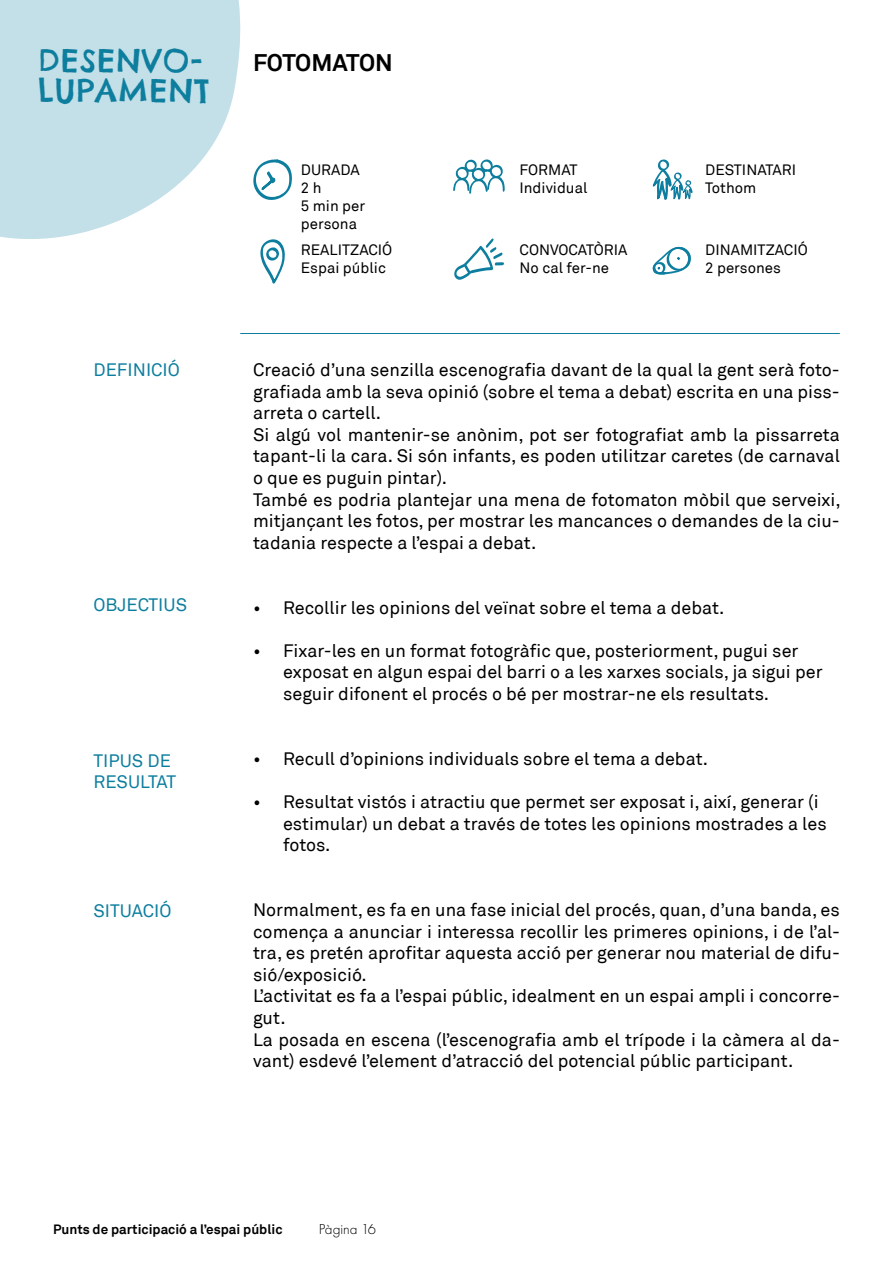
<style>
.page{position:relative;width:893px;height:1263px;background:#fff}
.page>*{position:absolute;margin:0;border:0;box-sizing:border-box;transform-origin:0 0}
.t1{font:31.5px/30px "Chelsea Market";letter-spacing:.03em;color:#0e7e9f}
.t2{font:700 24px "Akkurat";letter-spacing:-.015em;color:#000}
.t3{font:18px/21.6px "Akkurat";color:#000}
.t4{font:18px/21.6px "Akkurat";color:#0e7e9f}
.t5{font:15px/18px "Akkurat";color:#000}
.t6{font:300 15px "Futura PT";color:#000}
.t7{font:700 13.5px "Akkurat";color:#000}
</style>
<div class="page">
<svg style="left:0;top:0;width:241px;height:239px;fill:#c3dfe7"></svg>
<svg style="left:652px;top:246px;width:39px;height:29px"></svg>
<hr style="left:240px;top:333px;width:600px;height:1px;background:#0e7e9f">
<svg style="left:253px;top:159px;width:39px;height:41px"></svg>
<svg style="left:260px;top:239px;width:25px;height:45px"></svg>
<svg style="left:453px;top:159px;width:52px;height:35px"></svg>
<svg style="left:454px;top:238px;width:50px;height:42px"></svg>
<svg style="left:653px;top:159px;width:39px;height:41px"></svg>
<h1 class="t1" style="left:38px;top:45px;width:173px">DESENVO-<br>LUPAMENT</h1>
<h2 class="t2" style="left:253px;top:47px;width:141px">FOTOMATON</h2>
<p class="t5" style="left:301px;top:161px;width:66px">DURADA<br>2 h<br>5 min per persona</p>
<p class="t5" style="left:301px;top:241px;width:93px">REALITZACIÓ<br>Espai públic</p>
<p class="t5" style="left:519px;top:161px;width:69px">FORMAT<br>Individual</p>
<p class="t5" style="left:705px;top:161px;width:93px">DESTINATARI<br>Tothom</p>
<p class="t5" style="left:519px;top:241px;width:109px">CONVOCATÒRIA<br>No cal fer-ne</p>
<p class="t5" style="left:705px;top:241px;width:104px">DINAMITZACIÓ<br>2 persones</p>
<p class="t4" style="left:94px;top:359px;width:88px">DEFINICIÓ</p>
<p class="t3" style="left:253px;top:359px;width:589px">Creació d’una senzilla escenografia davant de la qual la gent serà foto&shy;grafiada amb la seva opinió (sobre el tema a debat) escrita en una piss&shy;arreta o cartell.<br>Si algú vol mantenir-se anònim, pot ser fotografiat amb la pissarreta tapant-li la cara. Si són infants, es poden utilitzar caretes (de carnaval o que es puguin pintar).<br>També es podria plantejar una mena de fotomaton mòbil que serveixi, mitjançant les fotos, per mostrar les mancances o demandes de la ciu&shy;tadania respecte a l’espai a debat.</p>
<p class="t4" style="left:94px;top:594px;width:95px">OBJECTIUS</p>
<p class="t3" style="left:253px;top:597px;width:473px">• Recollir les opinions del veïnat sobre el tema a debat.</p>
<p class="t3" style="left:283px;top:640px;width:541px;text-indent:-30px">• Fixar-les en un format fotogràfic que, posteriorment, pugui ser exposat en algun espai del barri o a les xarxes socials, ja sigui per seguir difonent el procés o bé per mostrar-ne els resultats.</p>
<p class="t4" style="left:94px;top:750px;width:84px">TIPUS DE<br>RESULTAT</p>
<p class="t3" style="left:253px;top:748px;width:457px">• Recull d’opinions individuals sobre el tema a debat.</p>
<p class="t3" style="left:283px;top:791px;width:545px;text-indent:-30px">• Resultat vistós i atractiu que permet ser exposat i, així, generar (i estimular) un debat a través de totes les opinions mostrades a les fotos.</p>
<p class="t4" style="left:94px;top:900px;width:79px">SITUACIÓ</p>
<p class="t3" style="left:253px;top:899px;width:588px">Normalment, es fa en una fase inicial del procés, quan, d’una banda, es comença a anunciar i interessa recollir les primeres opinions, i de l’al&shy;tra, es pretén aprofitar aquesta acció per generar nou material de difu&shy;sió/exposició.<br>L’activitat es fa a l’espai públic, idealment en un espai ampli i concorre&shy;gut.<br>La posada en escena (l’escenografia amb el trípode i la càmera al da&shy;vant) esdevé l’element d’atracció del potencial públic participant.</p>
<p class="t7" style="left:53px;top:1221px;width:231px">Punts de participació a l’espai públic</p>
<p class="t6" style="left:319px;top:1220px;width:58px">Pàgina 16</p>
</div>
